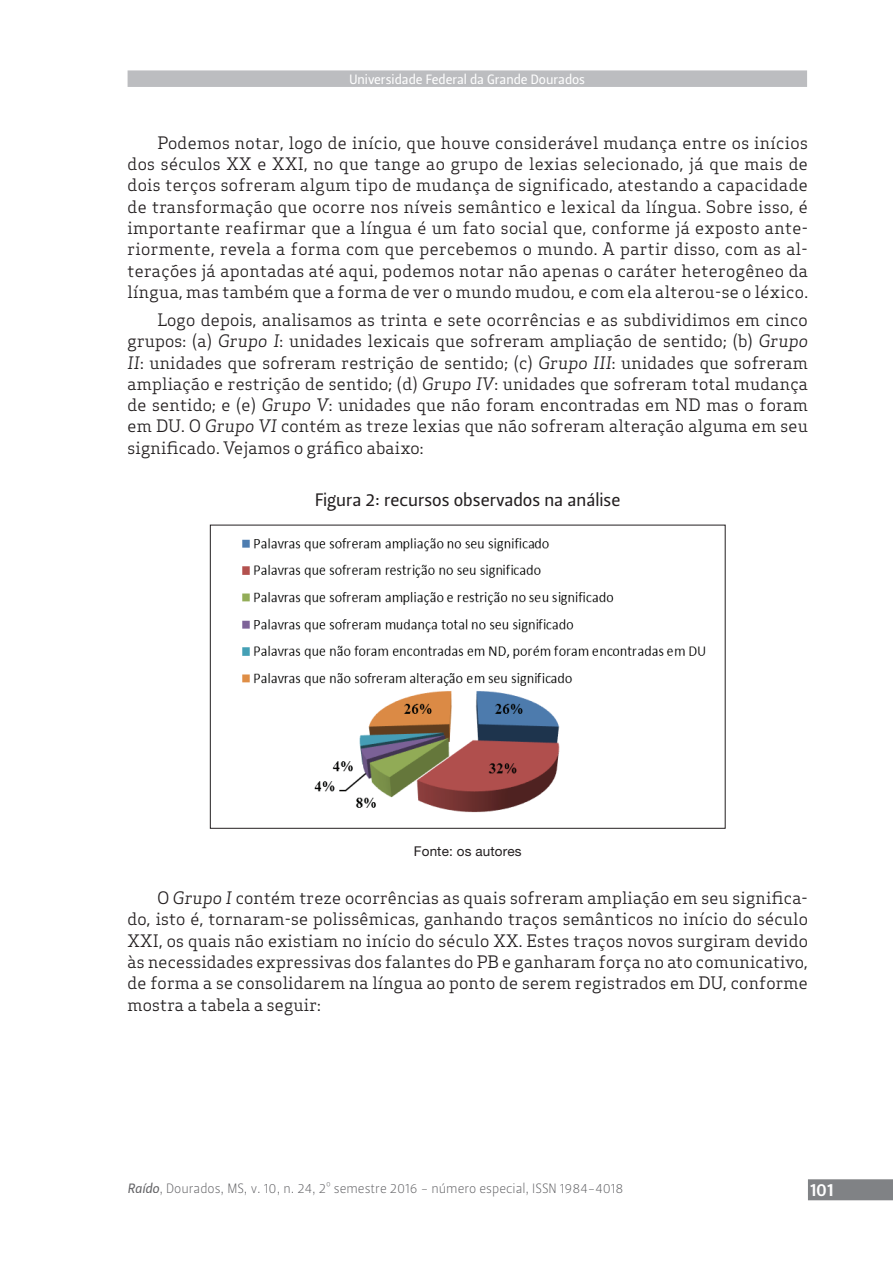
<style>
.page{position:relative;width:893px;height:1263px;background:#fff}
.page>*{position:absolute;margin:0;border:0;box-sizing:border-box;transform-origin:0 0}
.t1{font:18px "Leitura Sans Grot 2";color:#231f20}
.t2{font:18px "Leitura Sans Grot 3";color:#fff}
.t3{font:16.8px/21.3px "Apex Serif";letter-spacing:.01em;color:#231f20;text-align:justify}
.t4{font:13.5px "Leitura Sans Grot 1";color:#636366}
.t5{font:13.5px "Leitura Sans Grot 2";color:#fff}
.t6{font:13.5px "Helvetica Neue LT Pro";letter-spacing:.01em;color:#231f20}
.s1{font-style:italic}
.s2{font-family:"Leitura Sans Italic 2"}
</style>
<div class="page">
<div style="left:128px;top:70px;width:679px;height:17px;background:#bcbdc0"></div>
<div style="left:808px;top:1179px;width:85px;height:21px;background:#808285"></div>
<div style="left:810px;top:1184px;width:22px;height:12px;background:#808285"></div>
<img style="left:242px;top:538px;width:464px;height:275px">
<p class="t5" style="left:349px;top:71px;width:237px">Universidade Federal da Grande Dourados</p>
<p class="t3" style="left:128px;top:132px;width:682px;text-indent:30px">Podemos notar, logo de início, que houve considerável mudança entre os inícios dos séculos XX e XXI, no que tange ao grupo de lexias selecionado, já que mais de dois terços sofreram algum tipo de mudança de significado, atestando a capacidade de transformação que ocorre nos níveis semântico e lexical da língua. Sobre isso, é importante reafirmar que a língua é um fato social que, conforme já exposto ante&shy;riormente, revela a forma com que percebemos o mundo. A partir disso, com as al&shy;terações já apontadas até aqui, podemos notar não apenas o caráter heterogêneo da língua, mas também que a forma de ver o mundo mudou, e com ela alterou-se o léxico.</p>
<p class="t3" style="left:128px;top:309px;width:682px;text-indent:30px">Logo depois, analisamos as trinta e sete ocorrências e as subdividimos em cinco grupos: (a) <span class="s1">Grupo I</span>: unidades lexicais que sofreram ampliação de sentido; (b) <span class="s1">Grupo II</span>: unidades que sofreram restrição de sentido; (c) <span class="s1">Grupo III</span>: unidades que sofreram ampliação e restrição de sentido; (d) <span class="s1">Grupo IV</span>: unidades que sofreram total mudança de sentido; e (e) <span class="s1">Grupo V</span>: unidades que não foram encontradas em ND mas o foram em DU. O <span class="s1">Grupo VI</span> contém as treze lexias que não sofreram alteração alguma em seu significado. Vejamos o gráfico abaixo:</p>
<p class="t1" style="left:315px;top:489px;width:307px">Figura 2: recursos observados na análise</p>
<p class="t6" style="left:414px;top:843px;width:109px">Fonte: os autores</p>
<p class="t3" style="left:128px;top:887px;width:682px;text-indent:30px">O <span class="s1">Grupo I</span> contém treze ocorrências as quais sofreram ampliação em seu significa&shy;do, isto é, tornaram-se polissêmicas, ganhando traços semânticos no início do século XXI, os quais não existiam no início do século XX. Estes traços novos surgiram devido às necessidades expressivas dos falantes do PB e ganharam força no ato comunicativo, de forma a se consolidarem na língua ao ponto de serem registrados em DU, conforme mostra a tabela a seguir:</p>
<p class="t4" style="left:128px;top:1180px;width:497px"><span class="s2">Raído</span>, Dourados, MS, v. 10, n. 24, 2º semestre 2016 - número especial, ISSN 1984-4018</p>
<p class="t2" style="left:810px;top:1179px;width:25px">101</p>
</div>
